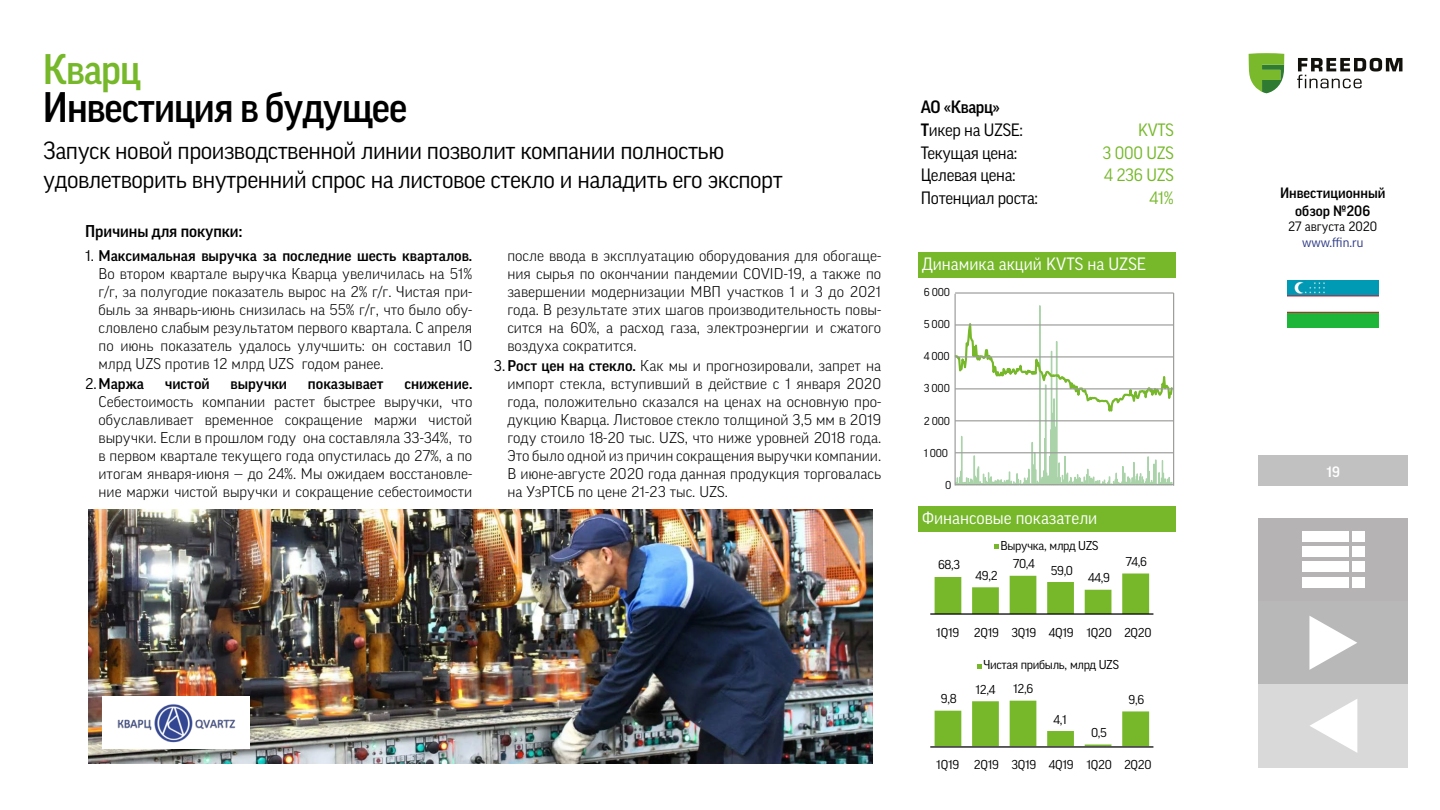
<style>
.page{position:relative;width:1440px;height:810px;background:#fff}
.page>*{position:absolute;margin:0;border:0;box-sizing:border-box;transform-origin:0 0}
.t1{font:500 41.25px "Good Pro";letter-spacing:-.025em;color:#000;scale:.96 1}
.t2{font:500 41.25px "Good Pro";letter-spacing:-.025em;color:#76b82a;scale:.96 1}
.t3{font:24px/28.8px "Good Pro";letter-spacing:-.02em;color:#000}
.t4{font:17.25px "Good Pro";letter-spacing:-.02em;color:#000}
.t5{font:17.25px "Good Pro";color:#fff}
.t6{font:17.25px "Good Pro";letter-spacing:-.02em;color:#76b82a}
.t7{font:500 17.25px "Good Pro";letter-spacing:-.02em;color:#000}
.t8{font:500 16.5px "Good Pro";letter-spacing:-.005em;color:#000}
.t9{font:300 15px/18px "Good Pro";color:#000;text-align:justify}
.t10{font:500 15px "Good Pro";color:#000}
.t11{font:500 14.48px/17.4px "Good Pro";color:#000;text-align:center}
.t12{font:500 14.48px "Good Pro";color:#fff}
.t13{font:13.05px "Good Pro";color:#000}
.t14{font:13.05px "Good Pro";color:#283583}
.t15{font:12.45px "Good Pro";letter-spacing:-.025em;color:#000}
.t16{font:11.02px "Good Pro";letter-spacing:-.02em;color:#000}
.s1{font-weight:400}
.s2{font-weight:500}
</style>
<div class="page">
<div style="left:1258px;top:456px;width:150px;height:30px;background:#c1c1c1"></div>
<svg style="left:1249px;top:53px;width:35px;height:40px"></svg>
<svg style="left:1297px;top:58px;width:105px;height:30px"></svg>
<div style="left:1259px;top:518px;width:149px;height:83px;background:#b5b3b3"></div>
<div style="left:1302px;top:531px;width:46px;height:11px;background:#fff"></div>
<div style="left:1352px;top:531px;width:13px;height:11px;background:#fff"></div>
<div style="left:1302px;top:547px;width:46px;height:10px;background:#fff"></div>
<div style="left:1352px;top:547px;width:13px;height:10px;background:#fff"></div>
<div style="left:1302px;top:562px;width:46px;height:10px;background:#fff"></div>
<div style="left:1352px;top:562px;width:13px;height:10px;background:#fff"></div>
<div style="left:1302px;top:577px;width:46px;height:11px;background:#fff"></div>
<div style="left:1352px;top:577px;width:13px;height:11px;background:#fff"></div>
<div style="left:918px;top:506px;width:258px;height:25px;background:#76b82a"></div>
<div style="left:918px;top:252px;width:258px;height:25px;background:#76b82a"></div>
<hr style="left:962px;top:436px;width:1px;height:49px;background:#aad3aa">
<div style="left:961px;top:436px;width:1px;height:49px;border:1px solid #aad3aa"></div>
<div style="left:973px;top:455px;width:2px;height:30px;border:1px solid #aad3aa"></div>
<div style="left:1031px;top:442px;width:2px;height:43px;border:1px solid #aad3aa"></div>
<div style="left:1034px;top:452px;width:2px;height:33px;border:1px solid #aad3aa"></div>
<div style="left:1039px;top:305px;width:2px;height:180px;border:1px solid #aad3aa"></div>
<div style="left:1044px;top:438px;width:2px;height:47px;border:1px solid #aad3aa"></div>
<div style="left:1045px;top:384px;width:2px;height:101px;border:1px solid #aad3aa"></div>
<div style="left:1050px;top:429px;width:2px;height:56px;border:1px solid #aad3aa"></div>
<div style="left:1051px;top:351px;width:1px;height:134px;border:1px solid #aad3aa"></div>
<div style="left:1052px;top:413px;width:1px;height:72px;border:1px solid #aad3aa"></div>
<div style="left:1053px;top:398px;width:2px;height:87px;border:1px solid #aad3aa"></div>
<div style="left:1054px;top:426px;width:2px;height:59px;border:1px solid #aad3aa"></div>
<div style="left:1055px;top:427px;width:2px;height:58px;border:1px solid #aad3aa"></div>
<div style="left:1056px;top:341px;width:2px;height:144px;border:1px solid #aad3aa"></div>
<svg style="left:956px;top:456px;width:216px;height:28px"></svg>
<svg style="left:954px;top:303px;width:219px;height:122px"></svg>
<hr style="left:955px;top:484px;width:219px;height:1px;background:#9b9b9a">
<hr style="left:955px;top:452px;width:219px;height:1px;background:#9b9b9a">
<hr style="left:955px;top:420px;width:219px;height:1px;background:#9b9b9a">
<hr style="left:955px;top:388px;width:219px;height:1px;background:#9b9b9a">
<hr style="left:955px;top:356px;width:219px;height:2px;background:#9b9b9a">
<hr style="left:955px;top:324px;width:219px;height:2px;background:#9b9b9a">
<hr style="left:955px;top:292px;width:219px;height:2px;background:#9b9b9a">
<hr style="left:955px;top:294px;width:1px;height:191px;background:#9b9b9a">
<hr style="left:1173px;top:293px;width:1px;height:193px;background:#9b9b9a">
<svg style="left:935px;top:574px;width:214px;height:39px"></svg>
<svg style="left:994px;top:544px;width:5px;height:5px"></svg>
<svg style="left:935px;top:701px;width:214px;height:45px"></svg>
<svg style="left:977px;top:664px;width:5px;height:5px"></svg>
<hr style="left:930px;top:613px;width:223px;height:2px;background:#000">
<hr style="left:930px;top:746px;width:223px;height:2px;background:#000">
<img style="left:89px;top:510px;width:783px;height:254px">
<img style="left:1287px;top:280px;width:91px;height:47px">
<img style="left:103px;top:696px;width:147px;height:53px">
<svg style="left:1259px;top:601px;width:149px;height:82px;background:#bfbfbf"></svg>
<svg style="left:1259px;top:683px;width:149px;height:84px;background:#dcdcdc"></svg>
<p class="t2" style="left:43px;top:45px;width:104px">Кварц</p>
<p class="t1" style="left:43px;top:84px;width:381px">Инвестиция в будущее</p>
<p class="t3" style="left:43px;top:136px;width:741px">Запуск новой производственной линии позволит компании полностью удовлетворить внутренний спрос на листовое стекло и наладить его экспорт</p>
<p class="t8" style="left:85px;top:221px;width:159px">Причины для покупки:</p>
<p class="t9" style="left:99px;top:247px;width:375px;text-indent:-14px"><span class="s1">1.</span> <span class="s2">Максимальная выручка за последние шесть кварталов.<br></span>Во втором квартале выручка Кварца увеличилась на 51% г/г, за полугодие показатель вырос на 2% г/г. Чистая при&shy;быль за январь-июнь снизилась на 55% г/г, что было обу&shy;словлено слабым результатом первого квартала. С апреля по июнь показатель удалось улучшить: он составил 10 млрд UZS против 12 млрд UZS годом ранее.</p>
<p class="t10" style="left:85px;top:375px;width:61px"><span class="s1">2.</span>Маржа</p>
<p class="t10" style="left:165px;top:375px;width:47px">чистой</p>
<p class="t10" style="left:230px;top:375px;width:58px">выручки</p>
<p class="t10" style="left:308px;top:375px;width:77px">показывает</p>
<p class="t9" style="left:99px;top:375px;width:375px;text-indent:306px"><span class="s2">снижение.<br></span>Себестоимость компании растет быстрее выручки, что обуславливает временное сокращение маржи чистой выручки. Если в прошлом году она составляла 33-34%, то в первом квартале текущего года опустилась до 27%, а по итогам января-июня — до 24%. Мы ожидаем восстановле&shy;ние маржи чистой выручки и сокращение себестоимости</p>
<p class="t9" style="left:507px;top:247px;width:375px">после ввода в эксплуатацию оборудования для обогаще&shy;ния сырья по окончании пандемии COVID-19, а также по завершении модернизации МВП участков 1 и 3 до 2021 года. В результате этих шагов производительность повы&shy;сится на 60%, а расход газа, электроэнергии и сжатого воздуха сократится.</p>
<p class="t9" style="left:507px;top:357px;width:375px;text-indent:-14px"><span class="s1">3.</span><span class="s2">Рост цен на стекло.</span> Как мы и прогнозировали, запрет на импорт стекла, вступивший в действие с 1 января 2020 года, положительно сказался на ценах на основную про&shy;дукцию Кварца. Листовое стекло толщиной 3,5 мм в 2019 году стоило 18-20 тыс. UZS, что ниже уровней 2018 года.<br>Это было одной из причин сокращения выручки компании.<br>В июне-августе 2020 года данная продукция торговалась на УзРТСБ по цене 21-23 тыс. UZS.</p>
<p class="t7" style="left:921px;top:97px;width:81px">АО «Кварц»</p>
<p class="t4" style="left:921px;top:120px;width:104px"><span class="s2">Т</span>икер на UZSE:</p>
<p class="t6" style="left:1138px;top:120px;width:37px">KVTS</p>
<p class="t4" style="left:921px;top:143px;width:98px">Текущая цена:</p>
<p class="t6" style="left:1103px;top:143px;width:73px">3 000 UZS</p>
<p class="t4" style="left:921px;top:165px;width:96px">Целевая цена:</p>
<p class="t6" style="left:1104px;top:165px;width:71px">4 236 UZS</p>
<p class="t4" style="left:921px;top:188px;width:119px">Потенциал роста:</p>
<p class="t6" style="left:1149px;top:188px;width:26px">41%</p>
<p class="t5" style="left:922px;top:254px;width:226px">Динамика акций KVTS на UZSE</p>
<p class="t16" style="left:924px;top:286px;width:28px">6 000</p>
<p class="t16" style="left:924px;top:318px;width:28px">5 000</p>
<p class="t16" style="left:924px;top:350px;width:28px">4 000</p>
<p class="t16" style="left:924px;top:382px;width:28px">3 000</p>
<p class="t16" style="left:924px;top:414px;width:28px">2 000</p>
<p class="t16" style="left:924px;top:446px;width:26px">1 000</p>
<p class="t16" style="left:945px;top:478px;width:8px">0</p>
<p class="t5" style="left:922px;top:508px;width:177px">Финансовые показатели</p>
<p class="t15" style="left:938px;top:558px;width:24px">68,3</p>
<p class="t15" style="left:1000px;top:538px;width:100px">Выручка, млрд UZS</p>
<p class="t15" style="left:976px;top:568px;width:24px">49,2</p>
<p class="t15" style="left:1013px;top:557px;width:23px">70,4</p>
<p class="t15" style="left:1051px;top:563px;width:24px">59,0</p>
<p class="t15" style="left:1088px;top:571px;width:23px">44,9</p>
<p class="t15" style="left:1126px;top:554px;width:23px">74,6</p>
<p class="t15" style="left:936px;top:625px;width:217px">1Q19 2Q19 3Q19 4Q19 1Q20 2Q20</p>
<p class="t15" style="left:941px;top:692px;width:17px">9,8</p>
<p class="t15" style="left:983px;top:658px;width:137px">Чистая прибыль, млрд UZS</p>
<p class="t15" style="left:976px;top:682px;width:21px">12,4</p>
<p class="t15" style="left:1013px;top:682px;width:22px">12,6</p>
<p class="t15" style="left:1054px;top:712px;width:15px">4,1</p>
<p class="t15" style="left:1091px;top:725px;width:17px">0,5</p>
<p class="t15" style="left:1129px;top:692px;width:17px">9,6</p>
<p class="t15" style="left:936px;top:757px;width:217px">1Q19 2Q19 3Q19 4Q19 1Q20 2Q20</p>
<p class="t11" style="left:1280px;top:185px;width:107px">Инвестиционный обзор №206</p>
<p class="t13" style="left:1288px;top:219px;width:91px">27 августа 2020</p>
<p class="t14" style="left:1302px;top:235px;width:63px">www.ffin.ru</p>
<p class="t12" style="left:1327px;top:463px;width:15px">19</p>
</div>
